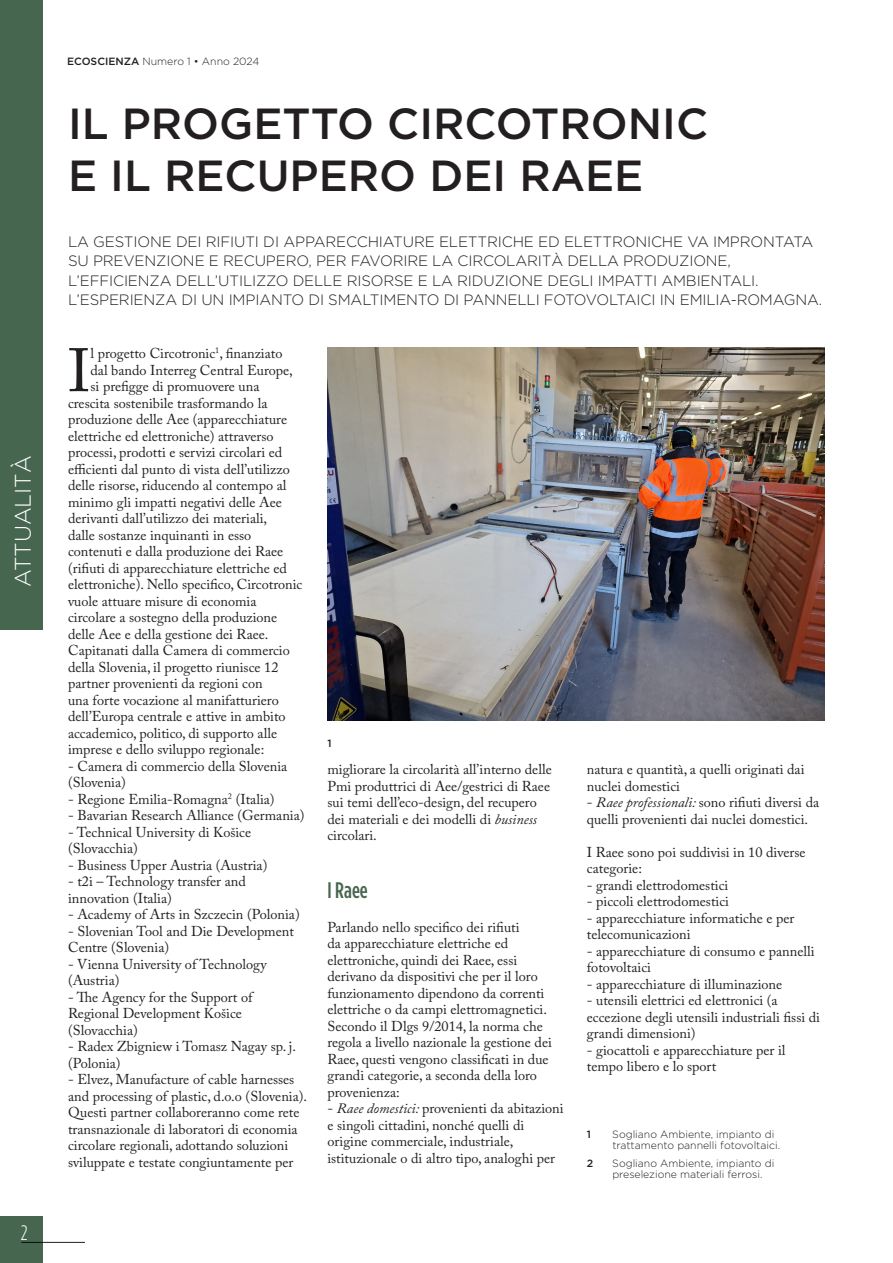
<style>
.page{position:relative;width:893px;height:1263px;background:#fff}
.page>*{position:absolute;margin:0;border:0;box-sizing:border-box;transform-origin:0 0}
.testo_primo_paragrafo{font:60.6px "Adobe Caslon Pro";color:#231f20}
.Titolo_articolo{font:500 43.5px/52.5px "Gotham HTF";color:#231f20}
.Testatina_laterale_argomento{font:300 22.5px "Gotham HTF";color:#fff}
.titolo_paragrafo{font:500 condensed 22.5px "Gotham HTF";color:#476650}
.t1{font:300 condensed 21px "Gotham HTF";color:#fff}
.Sottotitolo_articolo{font:300 15px/19.5px "Gotham HTF";letter-spacing:-.01em;color:#231f20}
.testo_principale{font:14.25px/16.5px "Adobe Caslon Pro";color:#231f20}
.testo_primo_paragrafo-2{font:14.25px "Adobe Caslon Pro";color:#231f20}
.Didascalie_piè_pagina___Numero_figura{font:300 10.5px/11.2px "Gotham HTF";color:#231f20}
.Testatina_alta_ecoscienza_sx{font:300 10.5px "Gotham HTF";color:#231f20}
.Didascalie_piè_pagina___Numero_figura-2{font:500 10.5px "Gotham HTF";color:#231f20}
.s1{font-weight:500}
.s2{font-style:italic}
</style>
<div class="page">
<div style="left:0;top:1216px;width:43px;height:47px;background:#476650"></div>
<hr style="left:21px;top:1242px;width:64px;height:1px;background:#231f20">
<div style="left:0;top:0;width:43px;height:629px;background:#476650"></div>
<img style="left:327px;top:348px;width:498px;height:373px">
<p class="Testatina_laterale_argomento" style="left:11px;top:587px;width:133px;rotate:-90deg">ATTUALITÀ</p>
<h3 class="t1" style="left:21px;top:1221px;width:8px">2</h3>
<p class="Testatina_alta_ecoscienza_sx" style="left:67px;top:56px;width:194px"><span class="s1">ECOSCIENZA</span> Numero 1 • Anno 2024</p>
<p class="Titolo_articolo" style="left:68px;top:96px;width:642px">IL PROGETTO CIRCOTRONIC<br>E IL RECUPERO DEI RAEE</p>
<p class="Sottotitolo_articolo" style="left:68px;top:231px;width:756px">LA GESTIONE DEI RIFIUTI DI APPARECCHIATURE ELETTRICHE ED ELETTRONICHE VA IMPRONTATA SU PREVENZIONE E RECUPERO, PER FAVORIRE LA CIRCOLARITÀ DELLA PRODUZIONE, L’EFFICIENZA DELL’UTILIZZO DELLE RISORSE E LA RIDUZIONE DEGLI IMPATTI AMBIENTALI.<br>L’ESPERIENZA DI UN IMPIANTO DI SMALTIMENTO DI PANNELLI FOTOVOLTAICI IN EMILIA-ROMAGNA.</p>
<p class="testo_primo_paragrafo" style="left:68px;top:335px;width:24px">I</p>
<p class="testo_primo_paragrafo-2" style="left:91px;top:345px;width:193px">l progetto Circotronic<sup>1</sup>, finanziato</p>
<p class="testo_primo_paragrafo-2" style="left:91px;top:361px;width:204px">dal bando Interreg Central Europe,</p>
<p class="testo_primo_paragrafo-2" style="left:91px;top:378px;width:170px">si prefigge di promuovere una</p>
<p class="testo_primo_paragrafo-2" style="left:68px;top:394px;width:201px">crescita sostenibile trasformando la</p>
<p class="testo_primo_paragrafo-2" style="left:68px;top:411px;width:221px">produzione delle Aee (apparecchiature</p>
<p class="testo_primo_paragrafo-2" style="left:68px;top:427px;width:207px">elettriche ed elettroniche) attraverso</p>
<p class="testo_primo_paragrafo-2" style="left:68px;top:444px;width:216px">processi, prodotti e servizi circolari ed</p>
<p class="testo_primo_paragrafo-2" style="left:68px;top:460px;width:223px">efficienti dal punto di vista dell’utilizzo</p>
<p class="testo_primo_paragrafo-2" style="left:68px;top:477px;width:220px">delle risorse, riducendo al contempo al</p>
<p class="testo_primo_paragrafo-2" style="left:68px;top:493px;width:215px">minimo gli impatti negativi delle Aee</p>
<p class="testo_primo_paragrafo-2" style="left:68px;top:510px;width:201px">derivanti dall’utilizzo dei materiali,</p>
<p class="testo_primo_paragrafo-2" style="left:68px;top:526px;width:185px">dalle sostanze inquinanti in esso</p>
<p class="testo_primo_paragrafo-2" style="left:68px;top:543px;width:217px">contenuti e dalla produzione dei Raee</p>
<p class="testo_primo_paragrafo-2" style="left:68px;top:559px;width:220px">(rifiuti di apparecchiature elettriche ed</p>
<p class="testo_primo_paragrafo-2" style="left:68px;top:576px;width:236px">elettroniche). Nello specifico, Circotronic</p>
<p class="testo_primo_paragrafo-2" style="left:68px;top:592px;width:190px">vuole attuare misure di economia</p>
<p class="testo_primo_paragrafo-2" style="left:68px;top:609px;width:211px">circolare a sostegno della produzione</p>
<p class="testo_primo_paragrafo-2" style="left:68px;top:625px;width:202px">delle Aee e della gestione dei Raee.</p>
<p class="testo_principale" style="left:68px;top:642px;width:223px">Capitanati dalla Camera di commercio della Slovenia, il progetto riunisce 12 partner provenienti da regioni con<br>una forte vocazione al manifatturiero dell’Europa centrale e attive in ambito accademico, politico, di supporto alle imprese e dello sviluppo regionale:</p>
<p class="testo_principale" style="left:68px;top:757px;width:221px">- Camera di commercio della Slovenia (Slovenia)</p>
<p class="testo_principale" style="left:68px;top:790px;width:208px">- Regione Emilia-Romagna<sup>2</sup> (Italia)</p>
<p class="testo_principale" style="left:68px;top:807px;width:238px">- Bavarian Research Alliance (Germania)</p>
<p class="testo_principale" style="left:68px;top:823px;width:185px">- Technical University di Košice (Slovacchia)</p>
<p class="testo_principale" style="left:68px;top:856px;width:201px">- Business Upper Austria (Austria)</p>
<p class="testo_principale" style="left:68px;top:873px;width:179px">- t2i – Technology transfer and innovation (Italia)</p>
<p class="testo_principale" style="left:68px;top:906px;width:233px">- Academy of Arts in Szczecin (Polonia)</p>
<p class="testo_principale" style="left:68px;top:922px;width:227px">- Slovenian Tool and Die Development<br>Centre (Slovenia)</p>
<p class="testo_principale" style="left:68px;top:955px;width:200px">- Vienna University of Technology (Austria)</p>
<p class="testo_principale" style="left:68px;top:988px;width:186px">- The Agency for the Support of<br>Regional Development Košice (Slovacchia)</p>
<p class="testo_principale" style="left:68px;top:1038px;width:229px">- Radex Zbigniew i Tomasz Nagay sp. j. (Polonia)</p>
<p class="testo_principale" style="left:68px;top:1071px;width:241px">- Elvez, Manufacture of cable harnesses and processing of plastic, d.o.o (Slovenia).</p>
<p class="testo_principale" style="left:68px;top:1104px;width:233px">Questi partner collaboreranno come rete transnazionale di laboratori di economia circolare regionali, adottando soluzioni sviluppate e testate congiuntamente per</p>
<p class="Didascalie_piè_pagina___Numero_figura-2" style="left:327px;top:737px;width:6px">1</p>
<p class="testo_principale" style="left:327px;top:761px;width:226px">migliorare la circolarità all’interno delle Pmi produttrici di Aee/gestrici di Raee sui temi dell’eco-design, del recupero dei materiali e dei modelli di <span class="s2">business </span>circolari.</p>
<p class="titolo_paragrafo" style="left:327px;top:878px;width:42px">I Raee</p>
<p class="testo_principale" style="left:327px;top:919px;width:226px">Parlando nello specifico dei rifiuti<br>da apparecchiature elettriche ed elettroniche, quindi dei Raee, essi derivano da dispositivi che per il loro funzionamento dipendono da correnti elettriche o da campi elettromagnetici.<br>Secondo il Dlgs 9/2014, la norma che regola a livello nazionale la gestione dei Raee, questi vengono classificati in due grandi categorie, a seconda della loro provenienza:</p>
<p class="testo_principale" style="left:327px;top:1100px;width:238px">- <span class="s2">Raee domestici:</span> provenienti da abitazioni e singoli cittadini, nonché quelli di origine commerciale, industriale, istituzionale o di altro tipo, analoghi per</p>
<p class="testo_principale" style="left:587px;top:761px;width:219px">natura e quantità, a quelli originati dai nuclei domestici</p>
<p class="testo_principale" style="left:587px;top:794px;width:234px">- <span class="s2">Raee professionali:</span> sono rifiuti diversi da quelli provenienti dai nuclei domestici.</p>
<p class="testo_principale" style="left:587px;top:844px;width:220px">I Raee sono poi suddivisi in 10 diverse categorie:</p>
<p class="testo_principale" style="left:587px;top:877px;width:143px">- grandi elettrodomestici</p>
<p class="testo_principale" style="left:587px;top:893px;width:144px">- piccoli elettrodomestici</p>
<p class="testo_principale" style="left:587px;top:910px;width:209px">- apparecchiature informatiche e per telecomunicazioni</p>
<p class="testo_principale" style="left:587px;top:943px;width:229px">- apparecchiature di consumo e pannelli fotovoltaici</p>
<p class="testo_principale" style="left:587px;top:976px;width:197px">- apparecchiature di illuminazione</p>
<p class="testo_principale" style="left:587px;top:992px;width:235px">- utensili elettrici ed elettronici (a eccezione degli utensili industriali fissi di grandi dimensioni)</p>
<p class="testo_principale" style="left:587px;top:1042px;width:200px">- giocattoli e apparecchiature per il tempo libero e lo sport</p>
<p class="Didascalie_piè_pagina___Numero_figura-2" style="left:587px;top:1128px;width:6px">1</p>
<p class="Didascalie_piè_pagina___Numero_figura" style="left:612px;top:1128px;width:169px">Sogliano Ambiente, impianto di trattamento pannelli fotovoltaici.</p>
<p class="Didascalie_piè_pagina___Numero_figura-2" style="left:587px;top:1157px;width:8px">2</p>
<p class="Didascalie_piè_pagina___Numero_figura" style="left:612px;top:1157px;width:164px">Sogliano Ambiente, impianto di preselezione materiali ferrosi.</p>
</div>
